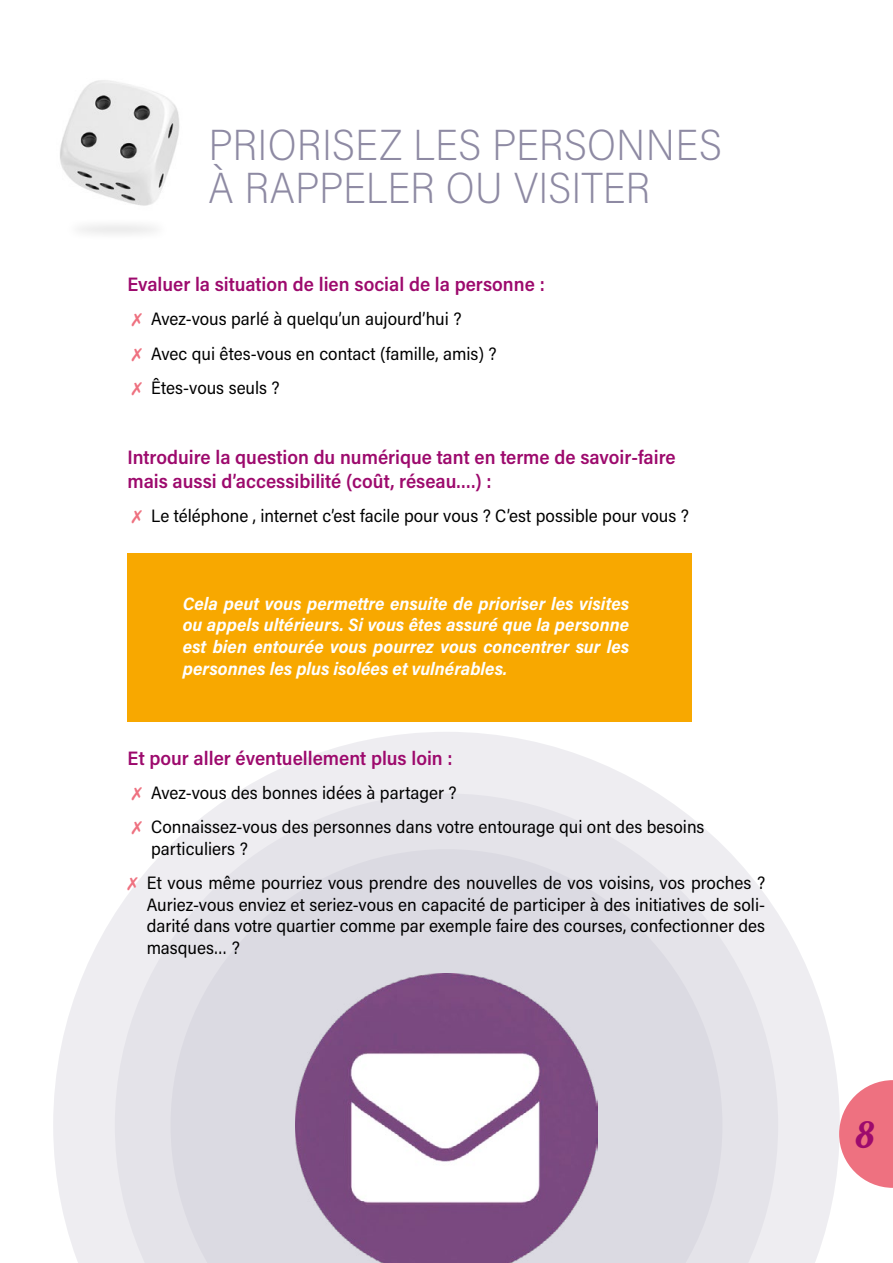
<style>
.page{position:relative;width:893px;height:1263px;background:#fff}
.page>*{position:absolute;margin:0;border:0;box-sizing:border-box;transform-origin:0 0}
.t1{font:200 43.5px/43.5px "Acumin Pro Semi Cond";letter-spacing:.005em;color:#8e8aa3}
.t2{font:36px "Lobster 1.4";color:#9d0a6d}
.t3{font:600 19.5px/23.4px "Acumin Pro Semi Cond";color:#9d0a6d}
.t4{font:18px/21.6px "Acumin Pro Semi Cond";color:#000}
.t5{font:italic 700 18px/21.6px "Acumin Pro Semi Cond";color:#fff;text-align:justify}
.s1{color:#ee7180}
</style>
<div class="page">
<svg style="left:53px;top:732px;width:786px;height:531px"></svg>
<svg style="left:115px;top:793px;width:663px;height:470px"></svg>
<svg style="left:171px;top:849px;width:551px;height:414px;background:#dddce4"></svg>
<img style="left:60px;top:80px;width:120px;height:126px">
<div style="left:128px;top:553px;width:564px;height:168px;background:#f8a800"></div>
<img style="left:295px;top:974px;width:303px;height:289px">
<div style="left:64px;top:217px;width:106px;height:24px;background:#fafafa"></div>
<svg style="left:839px;top:1080px;width:54px;height:108px"></svg>
<p class="t1" style="left:208px;top:121px;width:515px">PRIORISEZ LES PERSONNES<br>À RAPPELER OU VISITER</p>
<p class="t3" style="left:128px;top:271px;width:419px">Evaluer la situation de lien social de la personne :</p>
<p class="t4" style="left:132px;top:307px;width:331px"><span class="s1">✗</span> Avez-vous parlé à quelqu’un aujourd’hui ?</p>
<p class="t4" style="left:132px;top:342px;width:366px"><span class="s1">✗</span> Avec qui êtes-vous en contact (famille, amis) ?</p>
<p class="t4" style="left:132px;top:376px;width:149px"><span class="s1">✗</span> Êtes-vous seuls ?</p>
<p class="t3" style="left:128px;top:445px;width:550px">Introduire la question du numérique tant en terme de savoir-faire mais aussi d’accessibilité (coût, réseau….) :</p>
<p class="t4" style="left:132px;top:504px;width:558px"><span class="s1">✗</span> Le téléphone , internet c’est facile pour vous ? C’est possible pour vous ?</p>
<p class="t5" style="left:183px;top:592px;width:448px">Cela peut vous permettre ensuite de prioriser les visites ou appels ultérieurs. Si vous êtes assuré que la personne est bien entourée vous pourrez vous concentrer sur les personnes les plus isolées et vulnérables.</p>
<p class="t3" style="left:128px;top:745px;width:327px">Et pour aller éventuellement plus loin :</p>
<p class="t4" style="left:132px;top:781px;width:326px"><span class="s1">✗</span> Avez-vous des bonnes idées à partager ?</p>
<p class="t4" style="left:151px;top:815px;width:555px;text-indent:-19px"><span class="s1">✗</span> Connaissez-vous des personnes dans votre entourage qui ont des besoins particuliers ?</p>
<p class="t4" style="left:147px;top:871px;width:620px;text-align:justify;text-indent:-19px"><span class="s1">✗</span> Et vous même pourriez vous prendre des nouvelles de vos voisins, vos proches ?<br>Auriez-vous enviez et seriez-vous en capacité de participer à des initiatives de soli&shy;darité dans votre quartier comme par exemple faire des courses, confectionner des masques… ?</p>
<p class="t2" style="left:856px;top:1112px;width:19px">8</p>
</div>
